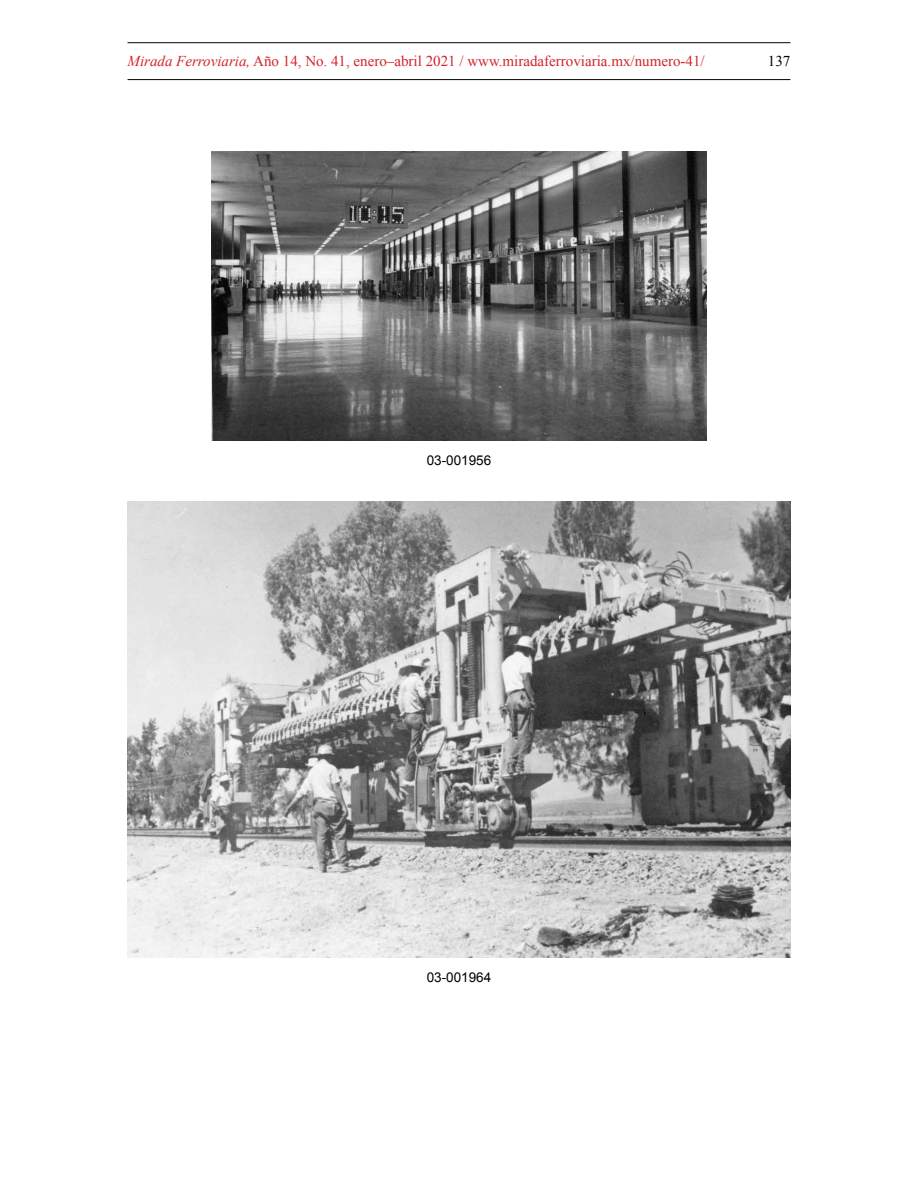
<style>
.page{position:relative;width:918px;height:1188px;background:#fff}
.page>*{position:absolute;margin:0;border:0;box-sizing:border-box;transform-origin:0 0}
.t1{font:15px "Times New Roman";color:#d2232a}
.t2{font:15px "Times New Roman";color:#000}
.t3{font:13.5px "Arial";color:#000}
.s1{font-style:italic}
</style>
<div class="page">
<hr style="left:128px;top:42px;width:662px;height:1px;background:#000">
<hr style="left:128px;top:79px;width:662px;height:1px;background:#000">
<img style="left:211px;top:151px;width:496px;height:290px">
<img style="left:128px;top:502px;width:662px;height:456px">
<p class="t1" style="left:128px;top:51px;width:579px"><span class="s1">Mirada Ferroviaria,</span> Año 14, No. 41, enero–abril 2021 / www.miradaferroviaria.mx/numero-41/</p>
<p class="t2" style="left:768px;top:51px;width:24px">137</p>
<p class="t3" style="left:427px;top:451px;width:66px">03-001956</p>
<p class="t3" style="left:427px;top:969px;width:66px">03-001964</p>
</div>
